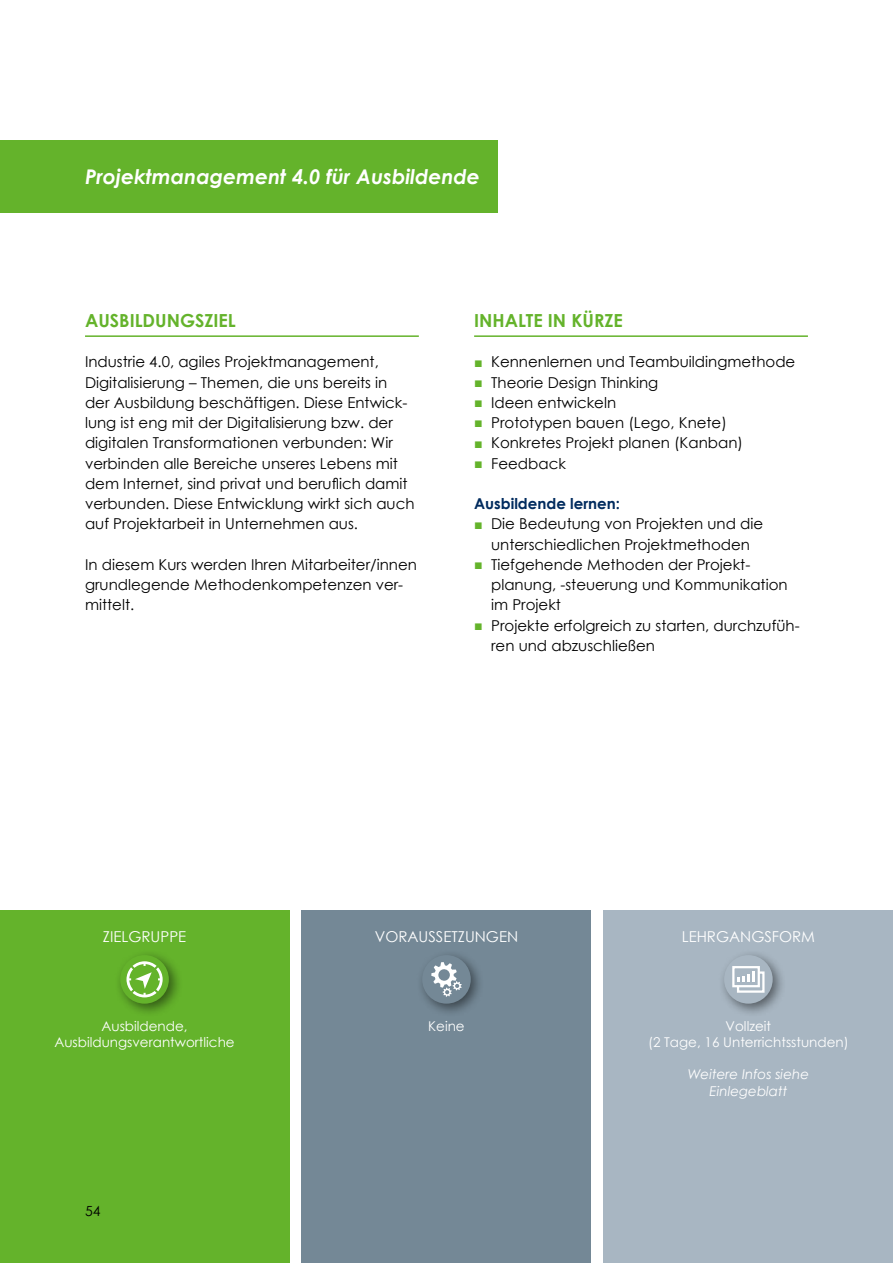
<style>
.page{position:relative;width:893px;height:1263px;background:#fff}
.page>*{position:absolute;margin:0;border:0;box-sizing:border-box;transform-origin:0 0}
.t1{font:italic 700 20.25px "Century Gothic";color:#fff}
.t2{font:700 18px "Century Gothic";color:#64b32b}
.t3{font:15px/20.2px "Century Gothic";color:#000}
.t4{font:15px "Century Gothic";color:#fff}
.t5{font:700 15px "Century Gothic";color:#002b5e}
.t6{font:13.95px "Century Gothic";color:#000}
.t7{font:13.5px/16.2px "Century Gothic";color:#fff;text-align:center}
.t8{font:italic 13.5px/16.2px "Century Gothic";color:#fff;text-align:center}
.s1{font-size:14.25px;color:#64b32b}
</style>
<div class="page">
<div style="left:0;top:910px;width:289px;height:353px;background:#64b32b"></div>
<div style="left:114px;top:949px;width:69px;height:69px;background:#000;opacity:.5"></div>
<div style="left:120px;top:955px;width:49px;height:49px;background:#64b32b;border-radius:50%"></div>
<svg style="left:126px;top:961px;width:37px;height:36px"></svg>
<hr style="left:85px;top:335px;width:334px;height:2px;background:#64b32b">
<hr style="left:474px;top:335px;width:334px;height:2px;background:#64b32b">
<div style="left:604px;top:910px;width:289px;height:353px;background:#a8b6c2"></div>
<div style="left:718px;top:949px;width:69px;height:69px;background:#000;opacity:.5"></div>
<div style="left:724px;top:955px;width:49px;height:49px;background:#a8b6c2;border-radius:50%"></div>
<svg style="left:732px;top:966px;width:33px;height:27px"></svg>
<div style="left:302px;top:910px;width:289px;height:353px;background:#748896"></div>
<div style="left:416px;top:949px;width:69px;height:69px;background:#000;opacity:.5"></div>
<div style="left:422px;top:955px;width:49px;height:49px;background:#748896;border-radius:50%"></div>
<svg style="left:431px;top:962px;width:31px;height:35px"></svg>
<div style="left:0;top:140px;width:497px;height:73px;background:#64b32b"></div>
<h1 class="t1" style="left:85px;top:161px;width:396px">Projektmanagement 4.0 für Ausbildende</h1>
<p class="t2" style="left:85px;top:307px;width:152px">AUSBILDUNGSZIEL</p>
<p class="t3" style="left:85px;top:352px;width:331px">Industrie 4.0, agiles Projektmanagement, Digitalisierung – Themen, die uns bereits in der Ausbildung beschäftigen. Diese Entwick&shy;lung ist eng mit der Digitalisierung bzw. der digitalen Transformationen verbunden: Wir verbinden alle Bereiche unseres Lebens mit dem Internet, sind privat und beruflich damit verbunden. Diese Entwicklung wirkt sich auch auf Projektarbeit in Unternehmen aus.</p>
<p class="t3" style="left:85px;top:554px;width:333px">In diesem Kurs werden Ihren Mitarbeiter/innen grundlegende Methodenkompetenzen ver&shy;mittelt.</p>
<p class="t2" style="left:474px;top:307px;width:150px">INHALTE IN KÜRZE</p>
<p class="t3" style="left:474px;top:352px;width:323px"><span class="s1">■</span> Kennenlernen und Teambuildingmethode</p>
<p class="t3" style="left:474px;top:372px;width:186px"><span class="s1">■</span> Theorie Design Thinking</p>
<p class="t3" style="left:474px;top:392px;width:144px"><span class="s1">■</span> Ideen entwickeln</p>
<p class="t3" style="left:474px;top:412px;width:254px"><span class="s1">■</span> Prototypen bauen (Lego, Knete)</p>
<p class="t3" style="left:474px;top:433px;width:270px"><span class="s1">■</span> Konkretes Projekt planen (Kanban)</p>
<p class="t3" style="left:474px;top:453px;width:93px"><span class="s1">■</span> Feedback</p>
<p class="t5" style="left:474px;top:492px;width:147px">Ausbildende lernen:</p>
<p class="t3" style="left:474px;top:514px;width:291px;text-align:center"><span class="s1">■</span> Die Bedeutung von Projekten und die unterschiedlichen Projektmethoden</p>
<p class="t3" style="left:491px;top:554px;width:298px;text-indent:-17px"><span class="s1">■</span> Tiefgehende Methoden der Projekt&shy;planung, -steuerung und Kommunikation im Projekt</p>
<p class="t3" style="left:491px;top:615px;width:310px;text-indent:-17px"><span class="s1">■</span> Projekte erfolgreich zu starten, durchzufüh&shy;ren und abzuschließen</p>
<p class="t4" style="left:103px;top:926px;width:85px">ZIELGRUPPE</p>
<p class="t7" style="left:54px;top:1017px;width:182px">Ausbildende,<br>Ausbildungsverantwortliche</p>
<p class="t6" style="left:85px;top:1201px;width:17px">54</p>
<p class="t4" style="left:375px;top:926px;width:145px">VORAUSSETZUNGEN</p>
<p class="t7" style="left:428px;top:1017px;width:38px">Keine</p>
<p class="t4" style="left:682px;top:926px;width:135px">LEHRGANGSFORM</p>
<p class="t7" style="left:648px;top:1017px;width:202px">Vollzeit<br>(2 Tage, 16 Unterrichtsstunden)</p>
<p class="t8" style="left:688px;top:1066px;width:123px">Weitere Infos siehe<br>Einlegeblatt</p>
</div>
